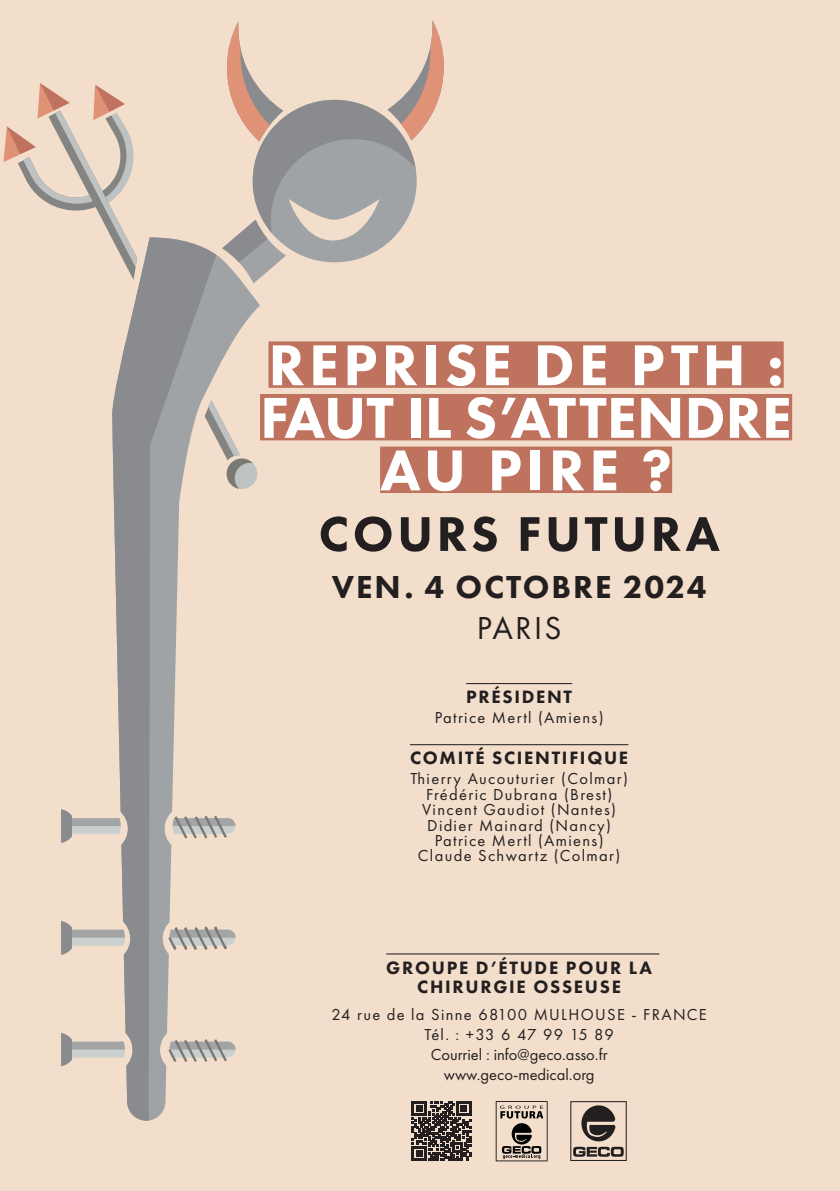
<style>
.page{position:relative;width:840px;height:1191px;background:#fff}
.page>*{position:absolute;margin:0;border:0;box-sizing:border-box;transform-origin:0 0}
.t1{font:800 59.8px/52.6px "Futura PT";letter-spacing:.06em;color:#fff;text-align:center}
.t2{font:800 50.6px "Futura PT";letter-spacing:.07em;color:#231f20}
.t3{font:800 33px "Futura PT";letter-spacing:.06em;color:#231f20}
.t4{font:33px "Futura PT";letter-spacing:.07em;color:#231f20}
.t5{font:800 18.6px/19.6px "Futura PT";letter-spacing:.09em;color:#231f20;text-align:center}
.t6{font:16.4px/15.4px "Futura PT";letter-spacing:.08em;color:#231f20;text-align:center}
.t7{font:16.4px/19.8px "Futura PT";color:#231f20;text-align:center}
</style>
<div class="page">
<div style="left:0;top:0;width:839px;height:1191px;background:#f2decb"></div>
<svg style="left:216px;top:254px;width:44px;height:797px"></svg>
<svg style="left:112px;top:237px;width:104px;height:883px"></svg>
<svg style="left:61px;top:1033px;width:64px;height:33px"></svg>
<svg style="left:168px;top:1039px;width:67px;height:23px"></svg>
<svg style="left:61px;top:921px;width:64px;height:34px"></svg>
<svg style="left:168px;top:926px;width:67px;height:24px"></svg>
<svg style="left:61px;top:809px;width:60px;height:33px"></svg>
<svg style="left:172px;top:815px;width:63px;height:23px"></svg>
<div style="left:226px;top:458px;width:31px;height:31px;background:#bfc2c2;border-radius:50%"></div>
<svg style="left:3px;top:83px;width:138px;height:197px"></svg>
<svg style="left:204px;top:400px;width:48px;height:89px"></svg>
<svg style="left:222px;top:20px;width:221px;height:263px"></svg>
<div style="left:268px;top:341px;width:515px;height:47px;background:#bf735f"></div>
<div style="left:260px;top:394px;width:531px;height:46px;background:#bf735f"></div>
<div style="left:380px;top:446px;width:291px;height:47px;background:#bf735f"></div>
<hr style="left:466px;top:683px;width:106px;height:1px;background:#231f20">
<hr style="left:410px;top:744px;width:218px;height:1px;background:#231f20">
<hr style="left:386px;top:953px;width:273px;height:1px;background:#231f20">
<svg style="left:412px;top:1101px;width:58px;height:59px"></svg>
<svg style="left:495px;top:1101px;width:52px;height:60px"></svg>
<svg style="left:573px;top:1105px;width:50px;height:51px"></svg>
<div style="left:570px;top:1101px;width:56px;height:60px;border:1px solid #231f20"></div>
<h1 class="t1" style="left:260px;top:338px;width:533px">REPRISE DE PTH :<br>FAUT IL S’ATTENDRE<br>AU PIRE ?</h1>
<h2 class="t2" style="left:318px;top:502px;width:402px">COURS FUTURA</h2>
<h3 class="t3" style="left:331px;top:566px;width:376px">VEN. 4 OCTOBRE 2024</h3>
<h3 class="t4" style="left:476px;top:608px;width:86px">PARIS</h3>
<p class="t5" style="left:466px;top:687px;width:107px">PRÉSIDENT</p>
<p class="t6" style="left:434px;top:710px;width:170px">Patrice Mertl (Amiens)</p>
<p class="t5" style="left:410px;top:748px;width:220px">COMITÉ SCIENTIFIQUE</p>
<p class="t6" style="left:410px;top:771px;width:219px">Thierry Aucouturier (Colmar)<br>Frédéric Dubrana (Brest)<br>Vincent Gaudiot (Nantes)<br>Didier Mainard (Nancy)<br>Patrice Mertl (Amiens)<br>Claude Schwartz (Colmar)</p>
<p class="t5" style="left:386px;top:957px;width:267px">GROUPE D’ÉTUDE POUR LA<br>CHIRURGIE OSSEUSE</p>
<p class="t7" style="left:331px;top:1004px;width:377px">24 rue de la Sinne 68100 MULHOUSE - FRANCE<br>Tél. : +33 6 47 99 15 89<br>Courriel : info@geco.asso.fr<br>www.geco-medical.org</p>
</div>
